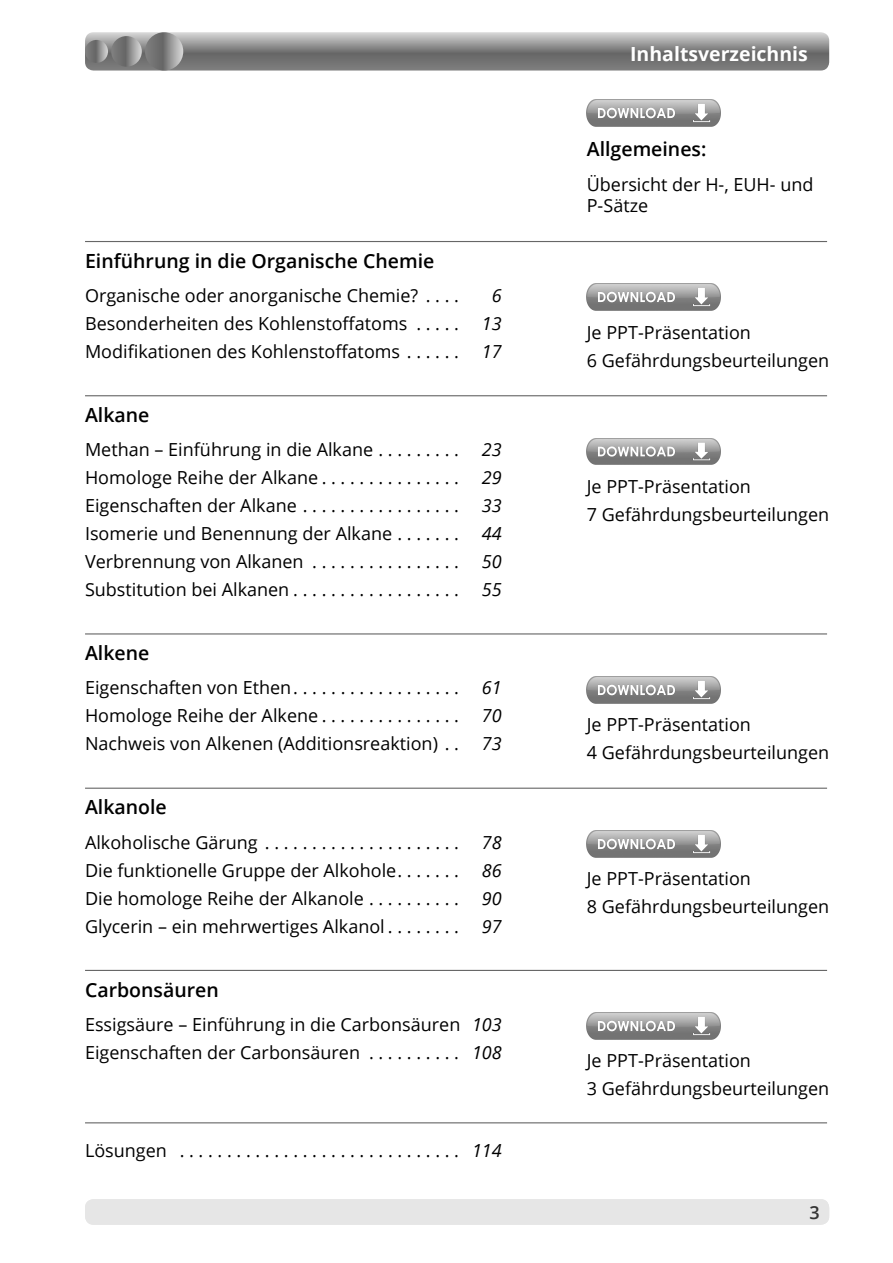
<style>
.page{position:relative;width:893px;height:1263px;background:#fff}
.page>*{position:absolute;margin:0;border:0;box-sizing:border-box;transform-origin:0 0}
.t1{font:600 19.5px "Open Sans";color:#000}
.t2{font:700 19.5px "Open Sans";color:#fff}
.t3{font:18px/27.9px "Open Sans";color:#000}
.t4{font:italic 18px "Open Sans";color:#000}
.t5{font:600 18px "Open Sans";color:#333}
.s1{font-style:italic}
</style>
<div class="page">
<svg style="left:85px;top:32px;width:744px;height:39px;background:#8f8f8f"></svg>
<svg style="left:85px;top:40px;width:23px;height:23px"></svg>
<svg style="left:145px;top:32px;width:38px;height:39px"></svg>
<svg style="left:111px;top:36px;width:31px;height:31px"></svg>
<img style="left:587px;top:100px;width:134px;height:27px">
<hr style="left:85px;top:241px;width:742px;height:1px;background:#666">
<img style="left:587px;top:284px;width:134px;height:27px">
<hr style="left:85px;top:395px;width:742px;height:1px;background:#666">
<img style="left:587px;top:438px;width:134px;height:27px">
<hr style="left:85px;top:633px;width:742px;height:1px;background:#666">
<img style="left:587px;top:676px;width:134px;height:27px">
<hr style="left:85px;top:788px;width:742px;height:1px;background:#666">
<img style="left:587px;top:831px;width:134px;height:26px">
<hr style="left:85px;top:970px;width:742px;height:1px;background:#666">
<img style="left:587px;top:1013px;width:134px;height:26px">
<hr style="left:85px;top:1122px;width:742px;height:1px;background:#666">
<div style="left:85px;top:1199px;width:744px;height:26px;background:#e6e6e6;border-radius:9px"></div>
<p class="t1" style="left:85px;top:247px;width:351px">Einführung in die Organische Chemie</p>
<p class="t3" style="left:85px;top:281px;width:375px">Organische oder anorganische Chemie? . . . .</p>
<p class="t4" style="left:492px;top:283px;width:11px">6</p>
<p class="t3" style="left:85px;top:309px;width:375px">Besonderheiten des Kohlenstoffatoms . . . . .</p>
<p class="t4" style="left:482px;top:311px;width:21px">13</p>
<p class="t3" style="left:85px;top:337px;width:375px">Modifikationen des Kohlenstoffatoms . . . . . .</p>
<p class="t4" style="left:482px;top:339px;width:21px">17</p>
<p class="t1" style="left:85px;top:401px;width:66px">Alkane</p>
<p class="t3" style="left:85px;top:435px;width:375px">Methan – Einführung in die Alkane . . . . . . . . .</p>
<p class="t4" style="left:482px;top:437px;width:21px">23</p>
<p class="t3" style="left:85px;top:463px;width:375px">Homologe Reihe der Alkane . . . . . . . . . . . . . . .</p>
<p class="t4" style="left:482px;top:465px;width:21px">29</p>
<p class="t3" style="left:85px;top:491px;width:375px">Eigenschaften der Alkane . . . . . . . . . . . . . . . . .</p>
<p class="t4" style="left:482px;top:493px;width:21px">33</p>
<p class="t3" style="left:85px;top:519px;width:375px">Isomerie und Benennung der Alkane . . . . . . .</p>
<p class="t4" style="left:482px;top:521px;width:21px">44</p>
<p class="t3" style="left:85px;top:547px;width:375px">Verbrennung von Alkanen . . . . . . . . . . . . . . . .</p>
<p class="t4" style="left:482px;top:549px;width:21px">50</p>
<p class="t3" style="left:85px;top:575px;width:376px">Substitution bei Alkanen . . . . . . . . . . . . . . . . . .</p>
<p class="t4" style="left:482px;top:577px;width:21px">55</p>
<p class="t1" style="left:85px;top:639px;width:66px">Alkene</p>
<p class="t3" style="left:85px;top:673px;width:376px">Eigenschaften von Ethen . . . . . . . . . . . . . . . . . .</p>
<p class="t4" style="left:482px;top:675px;width:21px">61</p>
<p class="t3" style="left:85px;top:701px;width:375px">Homologe Reihe der Alkene . . . . . . . . . . . . . . .</p>
<p class="t4" style="left:482px;top:703px;width:21px">70</p>
<p class="t3" style="left:85px;top:729px;width:375px">Nachweis von Alkenen (Additionsreaktion) . .</p>
<p class="t4" style="left:482px;top:731px;width:21px">73</p>
<p class="t1" style="left:85px;top:794px;width:83px">Alkanole</p>
<p class="t3" style="left:85px;top:828px;width:376px">Alkoholische Gärung .....................</p>
<p class="t4" style="left:482px;top:830px;width:21px">78</p>
<p class="t3" style="left:85px;top:856px;width:375px">Die funktionelle Gruppe der Alkohole. . . . . . .</p>
<p class="t4" style="left:482px;top:858px;width:21px">86</p>
<p class="t3" style="left:85px;top:884px;width:375px">Die homologe Reihe der Alkanole . . . . . . . . . .</p>
<p class="t4" style="left:482px;top:886px;width:21px">90</p>
<p class="t3" style="left:85px;top:912px;width:375px">Glycerin – ein mehrwertiges Alkanol . . . . . . . .</p>
<p class="t4" style="left:482px;top:914px;width:21px">97</p>
<p class="t1" style="left:85px;top:976px;width:135px">Carbonsäuren</p>
<p class="t3" style="left:85px;top:1010px;width:418px">Essigsäure – Einführung in die Carbonsäuren <span class="s1">103<br></span>Eigenschaften der Carbonsäuren . . . . . . . . . . <span class="s1">108</span></p>
<p class="t3" style="left:85px;top:1136px;width:418px">Lösungen .............................. <span class="s1">114</span></p>
<p class="t2" style="left:630px;top:40px;width:179px">Inhaltsverzeichnis</p>
<p class="t1" style="left:587px;top:136px;width:121px">Allgemeines:</p>
<p class="t3" style="left:587px;top:173px;width:228px;line-height:21.6px">Übersicht der H-, EUH- und<br>P-Sätze</p>
<p class="t3" style="left:587px;top:318px;width:244px">Je PPT-Präsentation<br>6 Gefährdungsbeurteilungen</p>
<p class="t3" style="left:587px;top:472px;width:244px">Je PPT-Präsentation<br>7 Gefährdungsbeurteilungen</p>
<p class="t3" style="left:587px;top:710px;width:244px">Je PPT-Präsentation<br>4 Gefährdungsbeurteilungen</p>
<p class="t3" style="left:587px;top:864px;width:244px">Je PPT-Präsentation<br>8 Gefährdungsbeurteilungen</p>
<p class="t3" style="left:587px;top:1046px;width:244px">Je PPT-Präsentation<br>3 Gefährdungsbeurteilungen</p>
<p class="t5" style="left:810px;top:1200px;width:12px">3</p>
</div>
